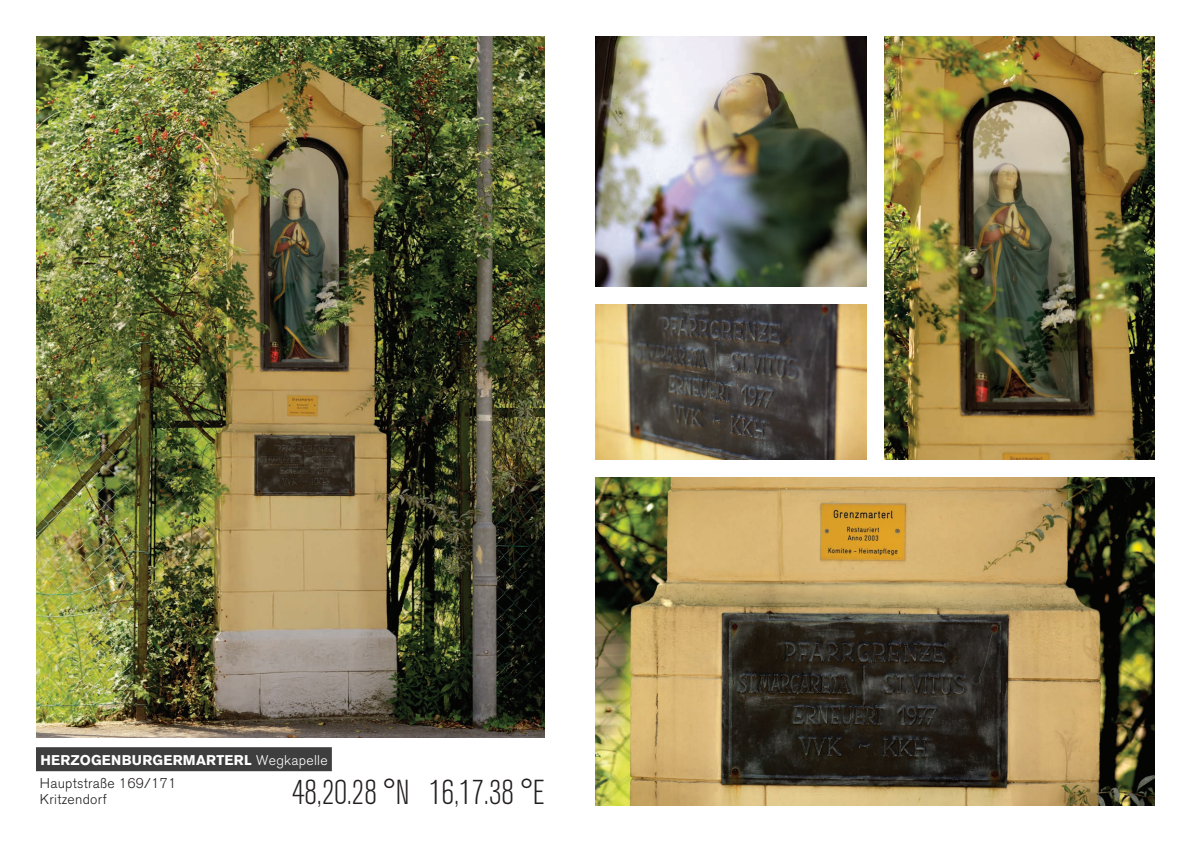
<style>
.page{position:relative;width:1191px;height:842px;background:#fff}
.page>*{position:absolute;margin:0;border:0;box-sizing:border-box;transform-origin:0 0}
.t1{font:300 condensed 34.4px "Akzidenz Grotesk BQ";color:#231f20}
.t2{font:700 14px/22.5px "Akzidenz Grotesk BQ";letter-spacing:.02em;color:#fff}
.t3{font:300 14px "Akzidenz Grotesk BQ";letter-spacing:.02em;color:#231f20}
.s1{font-weight:300}
.s2{font-weight:300;color:#231f20}
</style>
<div class="page">
<img style="left:36px;top:36px;width:508px;height:701px">
<div style="left:36px;top:747px;width:296px;height:24px;background:#3e3e3f"></div>
<img style="left:884px;top:36px;width:271px;height:423px">
<img style="left:595px;top:36px;width:271px;height:251px">
<img style="left:595px;top:477px;width:560px;height:329px">
<img style="left:595px;top:304px;width:271px;height:155px">
<p class="t2" style="left:40px;top:749px;width:289px">HERZOGENBURGERMARTERL <span class="s1">Wegkapelle<br></span><span class="s2">Hauptstra§e 169/171</span></p>
<p class="t3" style="left:40px;top:792px;width:69px">Kritzendorf</p>
<h1 class="t1" style="left:292px;top:774px;width:254px">48,20.28 °N 16,17.38 °E</h1>
</div>
